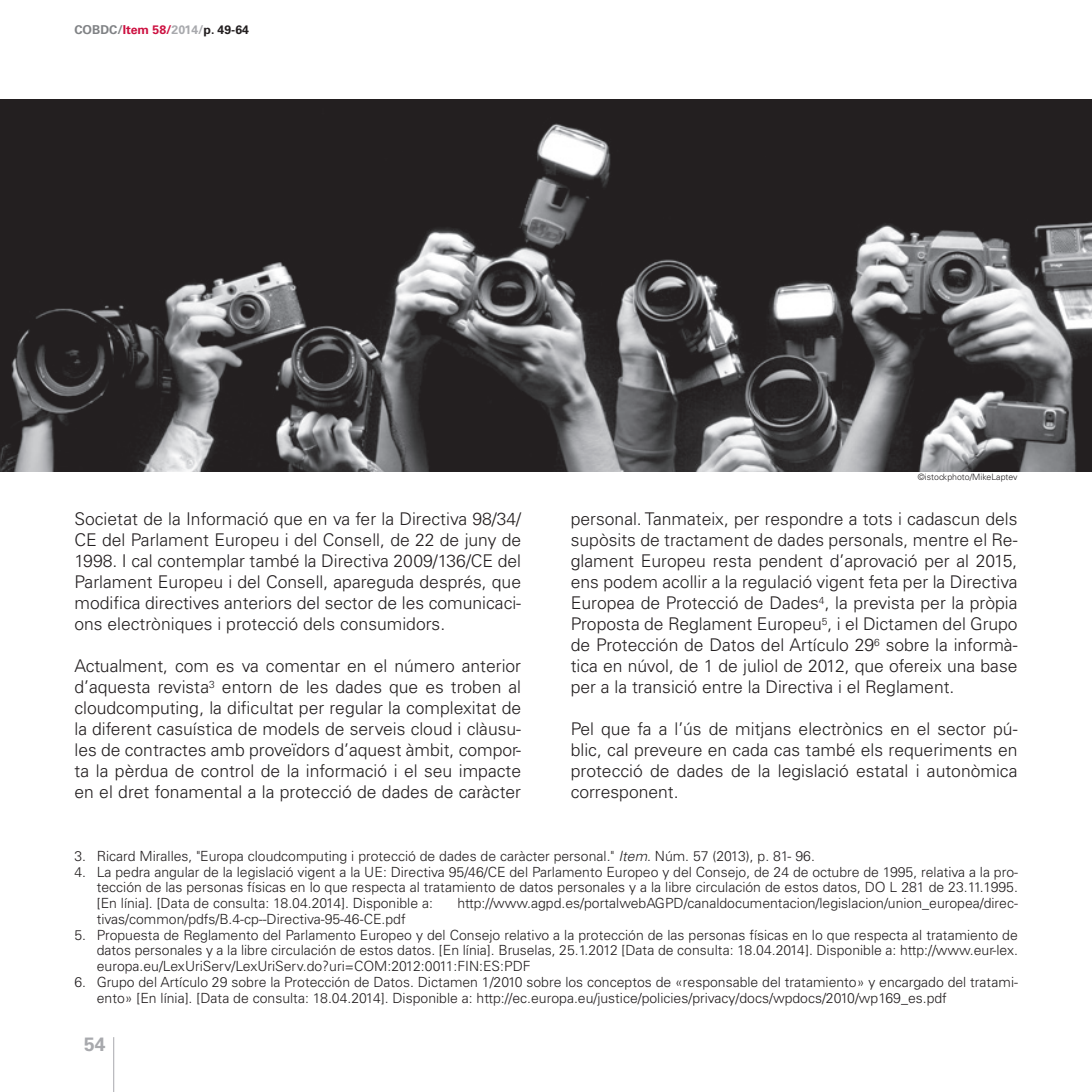
<style>
.page{position:relative;width:1092px;height:1092px;background:#fff}
.page>*{position:absolute;margin:0;border:0;box-sizing:border-box;transform-origin:0 0}
.t1{font:700 19.25px "Univers LT Std";color:#a8a9ad}
.text_general{font:300 17.5px/21px "Univers LT Std";color:#231f20;text-align:justify}
.peus{font:300 14px/15.8px "Univers LT Std";color:#231f20;text-align:justify}
.t2{font:700 12.25px "Univers LT Std";color:#cd1141}
.fotos{font:300 8.75px "Univers LT Std";color:#231f20}
.s1{color:#808285}
.s2{color:#a8a9ad}
.s3{color:#231f20}
.s4{font-style:italic}
</style>
<div class="page">
<hr style="left:113px;top:1037px;width:1px;height:54px;background:#a8a9ad">
<img style="left:0;top:99px;width:1091px;height:372px">
<p class="t2" style="left:74px;top:22px;width:176px"><span class="s1">COBDC/</span>Item 58/<span class="s2">2014/</span><span class="s3">p. 49-64</span></p>
<p class="text_general" style="left:74px;top:508px;width:448px">Societat de la Informació que en va fer la Directiva 98/34/ CE del Parlament Europeu i del Consell, de 22 de juny de 1998. I cal contemplar també la Directiva 2009/136/CE del Parlament Europeu i del Consell, apareguda després, que modifica directives anteriors del sector de les comunicaci&shy;ons electròniques i protecció dels consumidors.</p>
<p class="text_general" style="left:74px;top:655px;width:448px">Actualment, com es va comentar en el número anterior d’aquesta revista<sup>3</sup> entorn de les dades que es troben al cloudcomputing, la dificultat per regular la complexitat de la diferent casuística de models de serveis cloud i clàusu&shy;les de contractes amb proveïdors d’aquest àmbit, compor&shy;ta la pèrdua de control de la informació i el seu impacte en el dret fonamental a la protecció de dades de caràcter</p>
<p class="fotos" style="left:917px;top:472px;width:101px">©istockphoto/MikeLaptev</p>
<p class="text_general" style="left:570px;top:508px;width:448px">personal. Tanmateix, per respondre a tots i cadascun dels supòsits de tractament de dades personals, mentre el Re&shy;glament Europeu resta pendent d’aprovació per al 2015, ens podem acollir a la regulació vigent feta per la Directiva Europea de Protecció de Dades<sup>4</sup>, la prevista per la pròpia Proposta de Reglament Europeu<sup>5</sup>, i el Dictamen del Grupo de Protección de Datos del Artículo 29<sup>6</sup> sobre la informà&shy;tica en núvol, de 1 de juliol de 2012, que ofereix una base per a la transició entre la Directiva i el Reglament.</p>
<p class="text_general" style="left:570px;top:718px;width:448px">Pel que fa a l’ús de mitjans electrònics en el sector pú&shy;blic, cal preveure en cada cas també els requeriments en protecció de dades de la legislació estatal i autonòmica corresponent.</p>
<p class="peus" style="left:74px;top:847px;width:742px">3. Ricard Miralles, "Europa cloudcomputing i protecció de dades de caràcter personal." <span class="s4">Item</span>. Núm. 57 (2013), p. 81- 96.</p>
<p class="peus" style="left:97px;top:863px;width:922px;text-indent:-22px">4. La pedra angular de la legislació vigent a la UE: Directiva 95/46/CE del Parlamento Europeo y del Consejo, de 24 de octubre de 1995, relativa a la pro&shy;tección de las personas físicas en lo que respecta al tratamiento de datos personales y a la libre circulación de estos datos, DO L 281 de 23.11.1995. [En línia]. [Data de consulta: 18.04.2014]. Disponible a:</p>
<p class="peus" style="left:457px;top:895px;width:562px">http://www.agpd.es/portalwebAGPD/canaldocumentacion/legislacion/union_europea/direc-</p>
<p class="peus" style="left:97px;top:910px;width:310px">tivas/common/pdfs/B.4-cp--Directiva-95-46-CE.pdf</p>
<p class="peus" style="left:97px;top:926px;width:922px;text-indent:-22px">5. Propuesta de Reglamento del Parlamento Europeo y del Consejo relativo a la protección de las personas físicas en lo que respecta al tratamiento de datos personales y a la libre circulación de estos datos. [En línia]. Bruselas, 25.1.2012 [Data de consulta: 18.04.2014]. Disponible a: http://www.eur-lex. europa.eu/LexUriServ/LexUriServ.do?uri=COM:2012:0011:FIN:ES:PDF</p>
<p class="peus" style="left:97px;top:973px;width:922px;text-indent:-22px">6. Grupo del Artículo 29 sobre la Protección de Datos. Dictamen 1/2010 sobre los conceptos de «responsable del tratamiento» y encargado del tratami&shy;ento» [En línia]. [Data de consulta: 18.04.2014]. Disponible a: http://ec.europa.eu/justice/policies/privacy/docs/wpdocs/2010/wp169_es.pdf</p>
<p class="t1" style="left:84px;top:1032px;width:23px">54</p>
</div>
